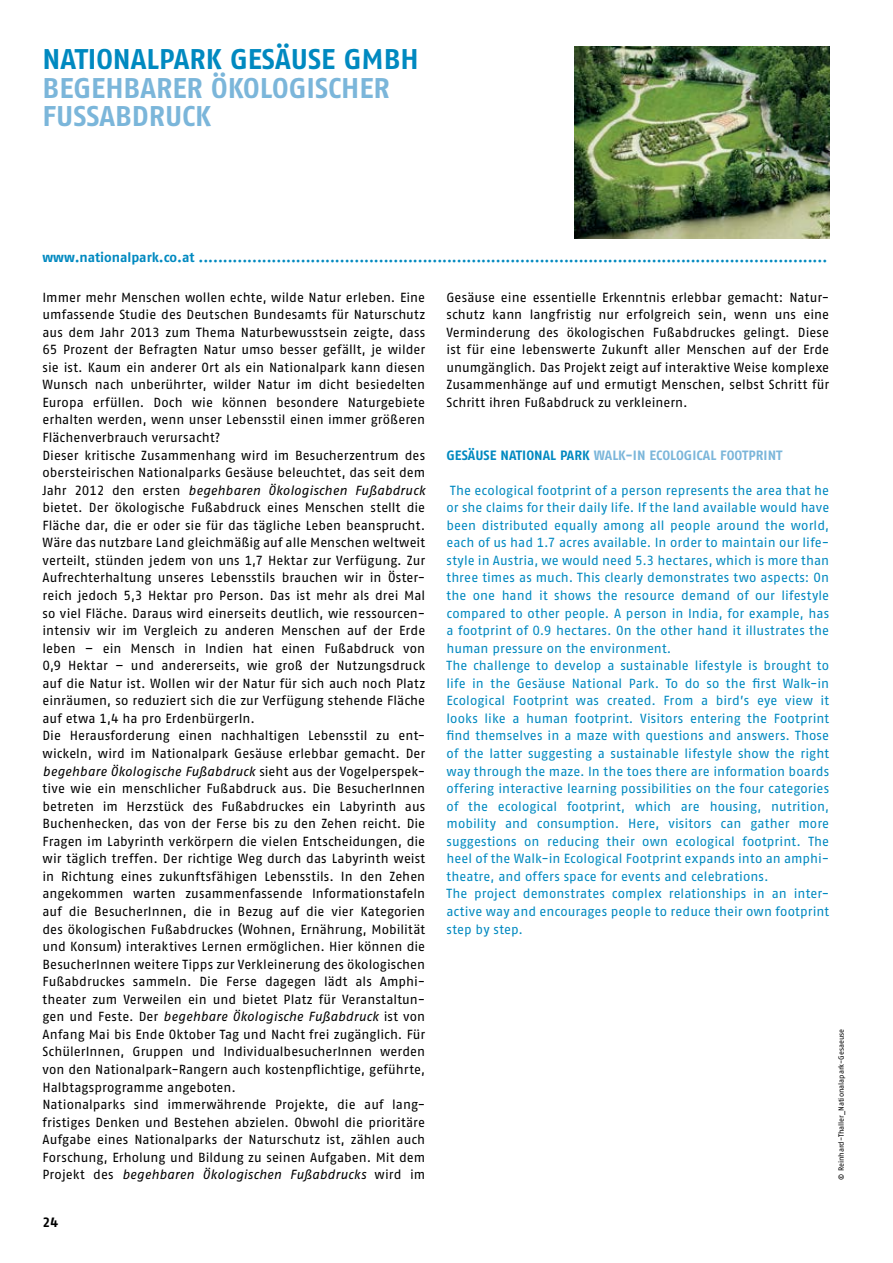
<style>
.page{position:relative;width:893px;height:1263px;background:#fff}
.page>*{position:absolute;margin:0;border:0;box-sizing:border-box;transform-origin:0 0}
.t1{font:28.5px/28.5px "Fago No Bold Tf";color:#7bb6da}
.t2{font:28.5px "Fago No Bold Tf";color:#0089c0}
.t3{font:13.5px "Fago No Bold Tf";letter-spacing:-.005em;color:#0089c0}
.t4{font:13.5px "Fago No Bold Tf";letter-spacing:.005em;color:#7bb6da}
.t5{font:13.5px "Fago No Bold Tf";color:#000}
.t6{font:13.2px/17.5px "Fago No Regular Tf";color:#000}
.t7{font:13.2px/17.5px "Fago No Regular Tf";letter-spacing:.005em;color:#0089c0}
.t8{font:7.5px "Fago No Regular Tf";letter-spacing:-.005em;color:#000}
.s1{font-style:italic}
.s2{color:#0089c0}
</style>
<div class="page">
<img style="left:574px;top:47px;width:255px;height:191px">
<h1 class="t2" style="left:43px;top:43px;width:378px">NATIONALPARK GESÄUSE GMBH</h1>
<h1 class="t1" style="left:43px;top:73px;width:349px">BEGEHBARER ÖKOLOGISCHER<br>FUSSABDRUCK</h1>
<p class="t3" style="left:43px;top:249px;width:786px">www.nationalpark.co.at .................................................................................................................................</p>
<p class="t6" style="left:43px;top:288px;width:384px">Immer mehr Menschen wollen echte, wilde Natur erleben. Eine umfassende Studie des Deutschen Bundesamts für Naturschutz aus dem Jahr 2013 zum Thema Naturbewusstsein zeigte, dass 65 Prozent der Befragten Natur umso besser gefällt, je wilder sie ist. Kaum ein anderer Ort als ein Nationalpark kann diesen Wunsch nach unberührter, wilder Natur im dicht besiedelten Europa erfüllen. Doch wie können besondere Naturgebiete erhalten werden, wenn unser Lebensstil einen immer größeren Flächenverbrauch verursacht?<br>Dieser kritische Zusammenhang wird im Besucherzentrum des obersteirischen Nationalparks Gesäuse beleuchtet, das seit dem Jahr 2012 den ersten <span class="s1">begehbaren Ökologischen Fußabdruck </span>bietet. Der ökologische Fußabdruck eines Menschen stellt die Fläche dar, die er oder sie für das tägliche Leben beansprucht.<br>Wäre das nutzbare Land gleichmäßig auf alle Menschen weltweit verteilt, stünden jedem von uns 1,7 Hektar zur Verfügung. Zur Aufrechterhaltung unseres Lebensstils brauchen wir in Öster&shy;reich jedoch 5,3 Hektar pro Person. Das ist mehr als drei Mal so viel Fläche. Daraus wird einerseits deutlich, wie ressourcen&shy;intensiv wir im Vergleich zu anderen Menschen auf der Erde leben – ein Mensch in Indien hat einen Fußabdruck von 0,9 Hektar – und andererseits, wie groß der Nutzungsdruck auf die Natur ist. Wollen wir der Natur für sich auch noch Platz einräumen, so reduziert sich die zur Verfügung stehende Fläche auf etwa 1,4 ha pro ErdenbürgerIn.<br>Die Herausforderung einen nachhaltigen Lebensstil zu ent&shy;wickeln, wird im Nationalpark Gesäuse erlebbar gemacht. Der <span class="s1">begehbare Ökologische Fußabdruck</span> sieht aus der Vogelperspek&shy;tive wie ein menschlicher Fußabdruck aus. Die BesucherInnen betreten im Herzstück des Fußabdruckes ein Labyrinth aus Buchenhecken, das von der Ferse bis zu den Zehen reicht. Die Fragen im Labyrinth verkörpern die vielen Entscheidungen, die wir täglich treffen. Der richtige Weg durch das Labyrinth weist in Richtung eines zukunftsfähigen Lebensstils. In den Zehen angekommen warten zusammenfassende Informationstafeln auf die BesucherInnen, die in Bezug auf die vier Kategorien des ökologischen Fußabdruckes (Wohnen, Ernährung, Mobilität und Konsum) interaktives Lernen ermöglichen. Hier können die BesucherInnen weitere Tipps zur Verkleinerung des ökologischen Fußabdruckes sammeln. Die Ferse dagegen lädt als Amphi&shy;theater zum Verweilen ein und bietet Platz für Veranstaltun&shy;gen und Feste. Der <span class="s1">begehbare Ökologische Fußabdruck</span> ist von Anfang Mai bis Ende Oktober Tag und Nacht frei zugänglich. Für SchülerInnen, Gruppen und IndividualbesucherInnen werden von den Nationalpark-Rangern auch kostenpflichtige, geführte, Halbtagsprogramme angeboten.<br>Nationalparks sind immerwährende Projekte, die auf lang&shy;fristiges Denken und Bestehen abzielen. Obwohl die prioritäre Aufgabe eines Nationalparks der Naturschutz ist, zählen auch Forschung, Erholung und Bildung zu seinen Aufgaben. Mit dem Projekt des <span class="s1">begehbaren Ökologischen Fußabdrucks</span> wird im</p>
<p class="t6" style="left:446px;top:288px;width:384px;text-align:justify">Gesäuse eine essentielle Erkenntnis erlebbar gemacht: Natur&shy;schutz kann langfristig nur erfolgreich sein, wenn uns eine Verminderung des ökologischen Fußabdruckes gelingt. Diese ist für eine lebenswerte Zukunft aller Menschen auf der Erde unumgänglich. Das Projekt zeigt auf interaktive Weise komplexe Zusammenhänge auf und ermutigt Menschen, selbst Schritt für Schritt ihren Fußabdruck zu verkleinern.</p>
<p class="t4" style="left:446px;top:447px;width:337px"><span class="s2">GESÄUSE NATIONAL PARK</span> WALK-IN ECOLOGICAL FOOTPRINT</p>
<p class="t7" style="left:446px;top:481px;width:384px">The ecological footprint of a person represents the area that he or she claims for their daily life. If the land available would have been distributed equally among all people around the world, each of us had 1.7 acres available. In order to maintain our life&shy;style in Austria, we would need 5.3 hectares, which is more than three times as much. This clearly demonstrates two aspects: On the one hand it shows the resource demand of our lifestyle compared to other people. A person in India, for example, has a footprint of 0.9 hectares. On the other hand it illustrates the human pressure on the environment.<br>The challenge to develop a sustainable lifestyle is brought to life in the Gesäuse National Park. To do so the first Walk-in Ecological Footprint was created. From a bird’s eye view it looks like a human footprint. Visitors entering the Footprint find themselves in a maze with questions and answers. Those of the latter suggesting a sustainable lifestyle show the right way through the maze. In the toes there are information boards offering interactive learning possibilities on the four categories of the ecological footprint, which are housing, nutrition, mobility and consumption. Here, visitors can gather more suggestions on reducing their own ecological footprint. The heel of the Walk-in Ecological Footprint expands into an amphi&shy;theatre, and offers space for events and celebrations.<br>The project demonstrates complex relationships in an inter&shy;active way and encourages people to reduce their own footprint step by step.</p>
<p class="t8" style="left:837px;top:1179px;width:152px;rotate:-90deg">© Reinhard-Thaller_Nationalapark-Gesaeuse</p>
<p class="t5" style="left:43px;top:1214px;width:17px">24</p>
</div>
